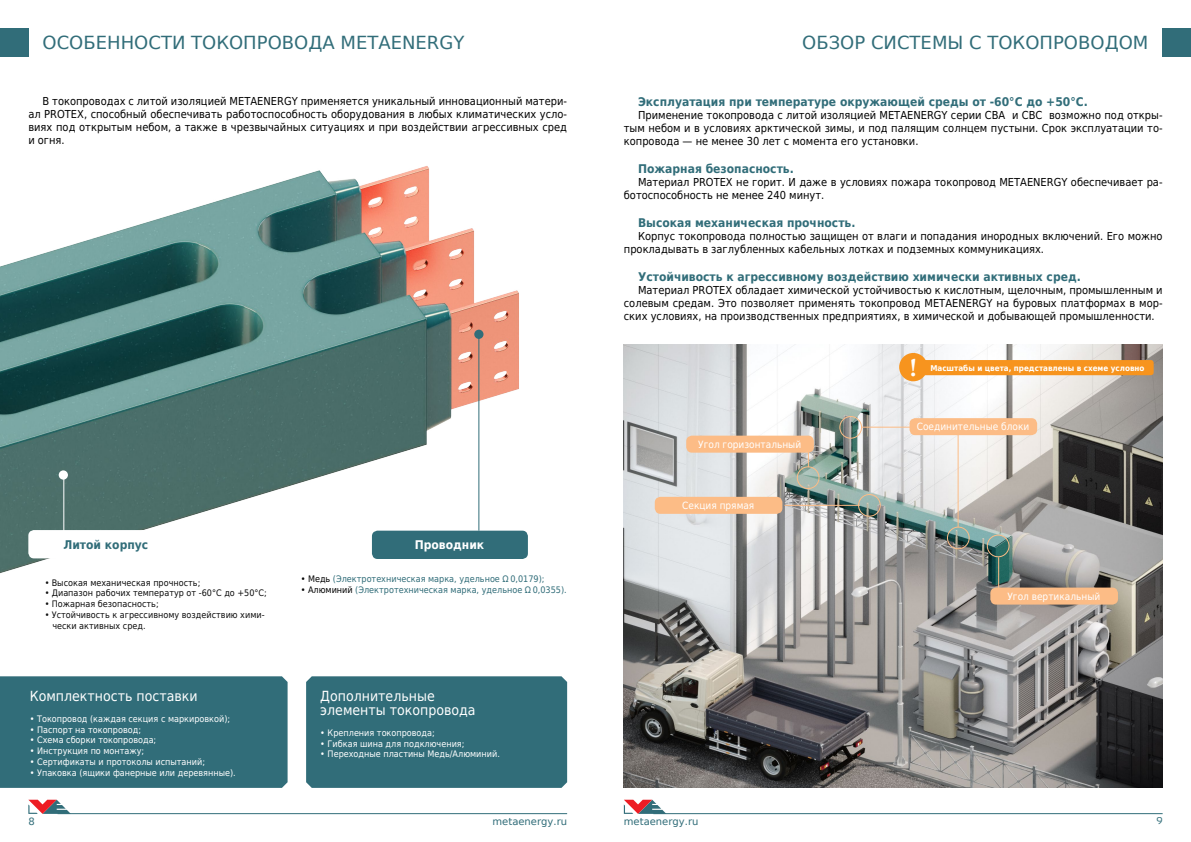
<style>
.page{position:relative;width:1191px;height:842px;background:#fff}
.page>*{position:absolute;margin:0;border:0;box-sizing:border-box;transform-origin:0 0}
.t1{font:700 25px "Book Antiqua";color:#fff}
.t2{font:18px "DejaVu Sans";color:#316d79}
.t3{font:14px/14px "DejaVu Sans Condensed";color:#fff}
.t4{font:700 12px "DejaVu Sans Condensed";color:#316d79}
.t5{font:700 12px "DejaVu Sans Condensed";color:#fff}
.t6{font:11px/13.2px "DejaVu Sans Condensed";color:#000;text-align:justify}
.t7{font:10px "DejaVu Sans Condensed";color:#fff}
.t8{font:10px "DejaVu Sans";color:#316d79}
.t9{font:10px "Sansation";color:#316d79}
.t10{font:9px "DejaVu Sans Condensed";color:#fff}
.t11{font:9px/10.8px "DejaVu Sans Condensed";color:#000}
.t12{font:9px "DejaVu Sans Condensed";color:#316d79}
.t13{font:700 8px "DejaVu Sans Condensed";color:#fff}
.s1{color:#000}
</style>
<div class="page">
<hr style="left:653px;top:813px;width:509px;height:1px;background:#316d79">
<hr style="left:58px;top:813px;width:509px;height:1px;background:#316d79">
<div style="left:0;top:28px;width:28px;height:29px;background:#316d79"></div>
<div style="left:1162px;top:28px;width:29px;height:29px;background:#316d79"></div>
<svg style="left:28px;top:800px;width:43px;height:14px"></svg>
<svg style="left:624px;top:800px;width:42px;height:14px"></svg>
<img style="left:624px;top:344px;width:538px;height:444px">
<img style="left:0;top:166px;width:528px;height:408px">
<div style="left:990px;top:588px;width:128px;height:17px;background:#fcbc86;border-radius:6px"></div>
<svg style="left:997px;top:556px;width:23px;height:32px"></svg>
<div style="left:986px;top:535px;width:23px;height:22px;border:1px solid #fcbc86;border-radius:50%"></div>
<svg style="left:750px;top:453px;width:59px;height:15px"></svg>
<div style="left:686px;top:436px;width:128px;height:17px;background:#fcbc86;border-radius:6px"></div>
<div style="left:797px;top:466px;width:22px;height:23px;border:1px solid #fcbc86;border-radius:50%"></div>
<svg style="left:862px;top:426px;width:47px;height:5px"></svg>
<svg style="left:957px;top:435px;width:23px;height:93px"></svg>
<div style="left:909px;top:418px;width:128px;height:17px;background:#fcbc86;border-radius:6px"></div>
<div style="left:839px;top:416px;width:23px;height:23px;border:1px solid #fcbc86;border-radius:50%"></div>
<div style="left:947px;top:527px;width:22px;height:22px;border:1px solid #fcbc86;border-radius:50%"></div>
<div style="left:655px;top:497px;width:127px;height:17px;background:#fcbc86;border-radius:6px"></div>
<div style="left:858px;top:494px;width:22px;height:23px;border:1px solid #fcbc86;border-radius:50%"></div>
<hr style="left:784px;top:505px;width:76px;height:1px;background:#fcbc86">
<div style="left:913px;top:360px;width:240px;height:15px;background:#f7941e;border-radius:3px"></div>
<div style="left:899px;top:353px;width:28px;height:28px;background:#f7941e;border-radius:50%"></div>
<hr style="left:63px;top:475px;width:1px;height:65px;background:#fff">
<div style="left:59px;top:470px;width:9px;height:10px;background:#fff;border-radius:50%"></div>
<div style="left:28px;top:530px;width:156px;height:28px;background:#fff;border-radius:6px"></div>
<hr style="left:478px;top:334px;width:1px;height:197px;background:#316d79">
<div style="left:474px;top:330px;width:9px;height:9px;background:#316d79;border-radius:50%"></div>
<div style="left:372px;top:531px;width:156px;height:28px;background:#316d79;border-radius:6px"></div>
<div style="left:0;top:676px;width:287px;height:112px;background:#316d79"></div>
<div style="left:306px;top:676px;width:261px;height:112px;background:#316d79"></div>
<h2 class="t2" style="left:43px;top:28px;width:423px">ОСОБЕННОСТИ ТОКОПРОВОДА METAENERGY</h2>
<h2 class="t2" style="left:802px;top:28px;width:348px">ОБЗОР СИСТЕМЫ С ТОКОПРОВОДОМ</h2>
<p class="t6" style="left:28px;top:94px;width:540px;text-indent:14px">В токопроводах с литой изоляцией METAENERGY применяется уникальный инновационный матери&shy;ал PROTEX, способный обеспечивать работоспособность оборудования в любых климатических усло&shy;виях под открытым небом, а также в чрезвычайных ситуациях и при воздействии агрессивных сред и огня.</p>
<p class="t4" style="left:638px;top:91px;width:451px">Эксплуатация при температуре окружающей среды от -60°С до +50°С.</p>
<p class="t6" style="left:624px;top:108px;width:540px;text-indent:14px">Применение токопровода с литой изоляцией METAENERGY серии CBA и CBC возможно под откры&shy;тым небом и в условиях арктической зимы, и под палящим солнцем пустыни. Срок эксплуатации то&shy;копровода — не менее 30 лет с момента его установки.</p>
<p class="t4" style="left:638px;top:159px;width:157px">Пожарная безопасность.</p>
<p class="t6" style="left:624px;top:175px;width:540px;text-indent:14px">Материал PROTEX не горит. И даже в условиях пожара токопровод METAENERGY обеспечивает ра&shy;ботоспособность не менее 240 минут.</p>
<p class="t4" style="left:638px;top:213px;width:219px">Высокая механическая прочность.</p>
<p class="t6" style="left:624px;top:229px;width:540px;text-indent:14px">Корпус токопровода полностью защищен от влаги и попадания инородных включений. Его можно прокладывать в заглубленных кабельных лотках и подземных коммуникациях.</p>
<p class="t4" style="left:638px;top:267px;width:444px">Устойчивость к агрессивному воздействию химически активных сред.</p>
<p class="t6" style="left:624px;top:283px;width:540px;text-indent:14px">Материал PROTEX обладает химической устойчивостью к кислотным, щелочным, промышленным и солевым средам. Это позволяет применять токопровод METAENERGY на буровых платформах в мор&shy;ских условиях, на производственных предприятиях, в химической и добывающей промышленности.</p>
<h1 class="t1" style="left:909px;top:351px;width:8px">!</h1>
<p class="t13" style="left:930px;top:361px;width:216px">Масштабы и цвета, представлены в схеме условно</p>
<p class="t4" style="left:63px;top:535px;width:86px">Литой корпус</p>
<p class="t11" style="left:44px;top:577px;width:157px">• Высокая механическая прочность;</p>
<p class="t11" style="left:44px;top:588px;width:224px">• Диапазон рабочих температур от -60°С до +50°С;</p>
<p class="t11" style="left:44px;top:598px;width:116px">• Пожарная безопасность;</p>
<p class="t11" style="left:52px;top:609px;width:214px;text-indent:-8px">• Устойчивость к агрессивному воздействию хими&shy;чески активных сред.</p>
<p class="t3" style="left:30px;top:689px;width:169px">Комплектность поставки</p>
<p class="t10" style="left:30px;top:711px;width:202px">• Токопровод (каждая секция с маркировкой);</p>
<p class="t10" style="left:30px;top:722px;width:113px">• Паспорт на токопровод;</p>
<p class="t10" style="left:30px;top:733px;width:128px">• Схема сборки токопровода;</p>
<p class="t10" style="left:30px;top:744px;width:116px">• Инструкция по монтажу;</p>
<p class="t10" style="left:30px;top:754px;width:177px">• Сертификаты и протоколы испытаний;</p>
<p class="t10" style="left:30px;top:765px;width:208px">• Упаковка (ящики фанерные или деревянные).</p>
<p class="t5" style="left:415px;top:535px;width:71px">Проводник</p>
<p class="t12" style="left:301px;top:572px;width:245px"><span class="s1">• Медь</span> (Электротехническая марка, удельное Ω 0,0179);</p>
<p class="t12" style="left:301px;top:583px;width:268px"><span class="s1">• Алюминий</span> (Электротехническая марка, удельное Ω 0,0355).</p>
<p class="t3" style="left:320px;top:689px;width:157px">Дополнительные элементы токопровода</p>
<p class="t10" style="left:320px;top:725px;width:116px">• Крепления токопровода;</p>
<p class="t10" style="left:320px;top:736px;width:146px">• Гибкая шина для подключения;</p>
<p class="t10" style="left:320px;top:747px;width:181px">• Переходные пластины Медь/Алюминий.</p>
<p class="t7" style="left:698px;top:436px;width:104px">Угол горизонтальный</p>
<p class="t7" style="left:682px;top:497px;width:74px">Секция прямая</p>
<p class="t7" style="left:917px;top:419px;width:114px">Соединительные блоки</p>
<p class="t7" style="left:1007px;top:588px;width:94px">Угол вертикальный</p>
<p class="t8" style="left:28px;top:813px;width:8px">8</p>
<p class="t8" style="left:492px;top:813px;width:76px">metaenergy.ru</p>
<p class="t8" style="left:624px;top:813px;width:76px">metaenergy.ru</p>
<p class="t9" style="left:1156px;top:815px;width:8px">9</p>
</div>
